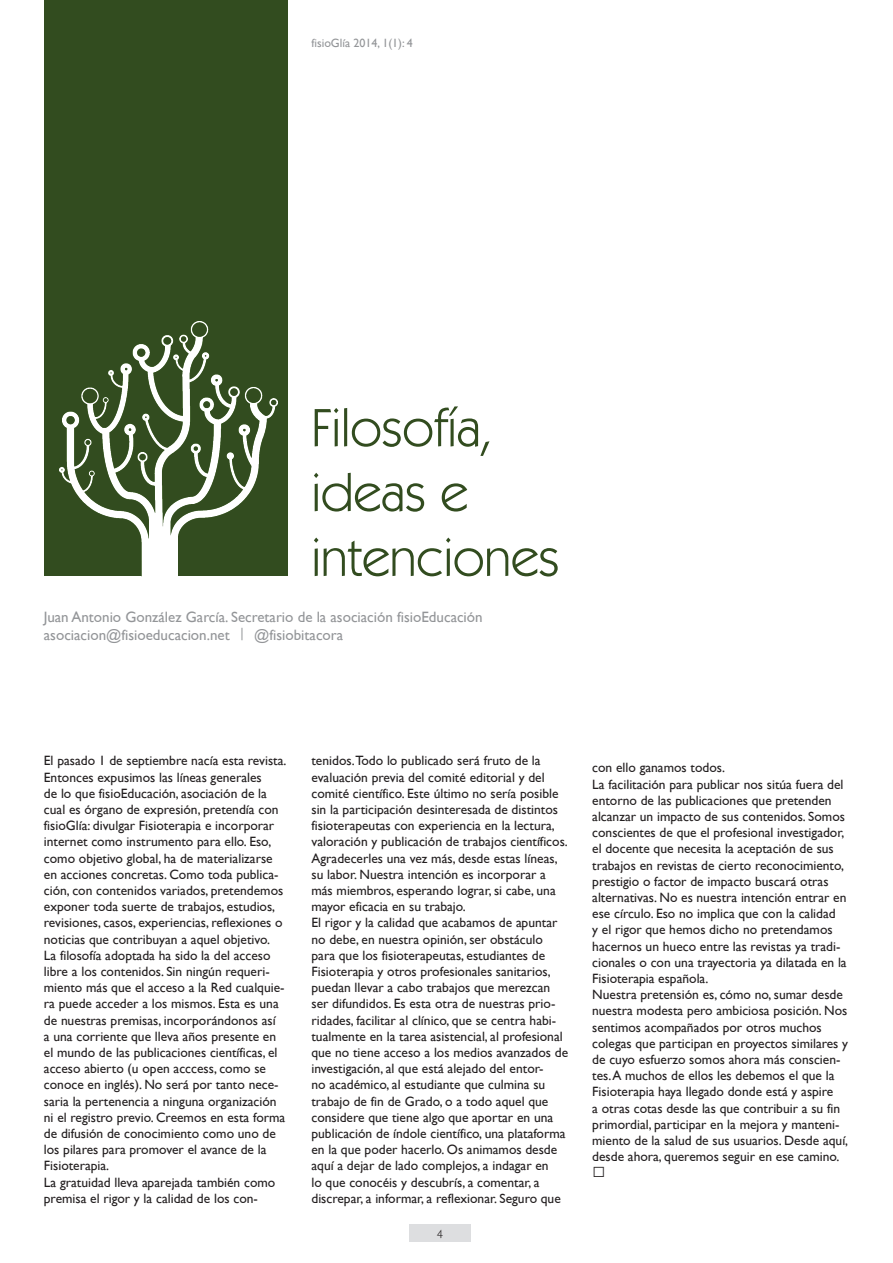
<style>
.page{position:relative;width:893px;height:1263px;background:#fff}
.page>*{position:absolute;margin:0;border:0;box-sizing:border-box;transform-origin:0 0}
.t1{font:54px/64.8px "Kabel IT Cby BT";color:#324c1f}
.t2{font:15px "Gill Sans";color:#939598}
.t3{font:13.5px/16.2px "Gill Sans";color:#231f20}
.t4{font:12px "Gill Sans";color:#939598}
.t5{font:12px "Kabel IT Cby BT";color:#231f20}
</style>
<div class="page">
<div style="left:409px;top:1224px;width:62px;height:18px;background:#dddee0"></div>
<div style="left:44px;top:0;width:244px;height:576px;background:#324c1f"></div>
<img style="left:60px;top:322px;width:218px;height:254px">
<p class="t4" style="left:311px;top:36px;width:103px">fisioGlía 2014, 1(1): 4</p>
<p class="t1" style="left:311px;top:394px;width:183px">Filosofía, ideas e</p>
<p class="t1" style="left:311px;top:524px;width:249px">intenciones</p>
<p class="t2" style="left:44px;top:609px;width:440px">Juan Antonio González García. Secretario de la asociación fisioEducación</p>
<p class="t2" style="left:44px;top:627px;width:301px">asociacion@fisioeducacion.net | @fisiobitacora</p>
<p class="t3" style="left:44px;top:753px;width:244px">El pasado 1 de septiembre nacía esta revista.<br>Entonces expusimos las líneas generales<br>de lo que fisioEducación, asociación de la cual es órgano de expresión, pretendía con fisioGlía: divulgar Fisioterapia e incorporar internet como instrumento para ello. Eso, como objetivo global, ha de materializarse en acciones concretas. Como toda publica&shy;ción, con contenidos variados, pretendemos exponer toda suerte de trabajos, estudios, revisiones, casos, experiencias, reflexiones o noticias que contribuyan a aquel objetivo.</p>
<p class="t3" style="left:44px;top:947px;width:243px">La filosofía adoptada ha sido la del acceso libre a los contenidos. Sin ningún requeri&shy;miento más que el acceso a la Red cualquie&shy;ra puede acceder a los mismos. Esta es una de nuestras premisas, incorporándonos así<br>a una corriente que lleva años presente en el mundo de las publicaciones científicas, el acceso abierto (u open acccess, como se conoce en inglés). No será por tanto nece&shy;saria la pertenencia a ninguna organización ni el registro previo. Creemos en esta forma de difusión de conocimiento como uno de los pilares para promover el avance de la Fisioterapia.</p>
<p class="t3" style="left:44px;top:1174px;width:233px">La gratuidad lleva aparejada también como premisa el rigor y la calidad de los con-</p>
<p class="t3" style="left:311px;top:753px;width:258px">tenidos.Todo lo publicado será fruto de la evaluación previa del comité editorial y del comité científico. Este último no sería posible sin la participación desinteresada de distintos fisioterapeutas con experiencia en la lectura, valoración y publicación de trabajos científicos.<br>Agradecerles una vez más, desde estas líneas, su labor. Nuestra intención es incorporar a más miembros, esperando lograr, si cabe, una mayor eficacia en su trabajo.</p>
<p class="t3" style="left:311px;top:915px;width:258px">El rigor y la calidad que acabamos de apuntar no debe, en nuestra opinión, ser obstáculo para que los fisioterapeutas, estudiantes de Fisioterapia y otros profesionales sanitarios, puedan llevar a cabo trabajos que merezcan ser difundidos. Es esta otra de nuestras prio&shy;ridades, facilitar al clínico, que se centra habi&shy;tualmente en la tarea asistencial, al profesional que no tiene acceso a los medios avanzados de investigación, al que está alejado del entor-<br>no académico, al estudiante que culmina su trabajo de fin de Grado, o a todo aquel que considere que tiene algo que aportar en una publicación de índole científico, una plataforma en la que poder hacerlo. Os animamos desde aquí a dejar de lado complejos, a indagar en<br>lo que conocéis y descubrís, a comentar, a discrepar, a informar, a reflexionar. Seguro que</p>
<p class="t5" style="left:437px;top:1226px;width:8px">4</p>
<p class="t3" style="left:592px;top:759px;width:134px">con ello ganamos todos.</p>
<p class="t3" style="left:592px;top:776px;width:256px">La facilitación para publicar nos sitúa fuera del entorno de las publicaciones que pretenden alcanzar un impacto de sus contenidos. Somos conscientes de que el profesional investigador, el docente que necesita la aceptación de sus trabajos en revistas de cierto reconocimiento, prestigio o factor de impacto buscará otras alternativas. No es nuestra intención entrar en ese círculo. Eso no implica que con la calidad<br>y el rigor que hemos dicho no pretendamos hacernos un hueco entre las revistas ya tradi&shy;cionales o con una trayectoria ya dilatada en la Fisioterapia española.</p>
<p class="t3" style="left:592px;top:986px;width:257px">Nuestra pretensión es, cómo no, sumar desde nuestra modesta pero ambiciosa posición. Nos sentimos acompañados por otros muchos colegas que participan en proyectos similares y de cuyo esfuerzo somos ahora más conscien&shy;tes. A muchos de ellos les debemos el que la Fisioterapia haya llegado donde está y aspire<br>a otras cotas desde las que contribuir a su fin primordial, participar en la mejora y manteni&shy;miento de la salud de sus usuarios. Desde aquí, desde ahora, queremos seguir en ese camino. ·</p>
</div>
